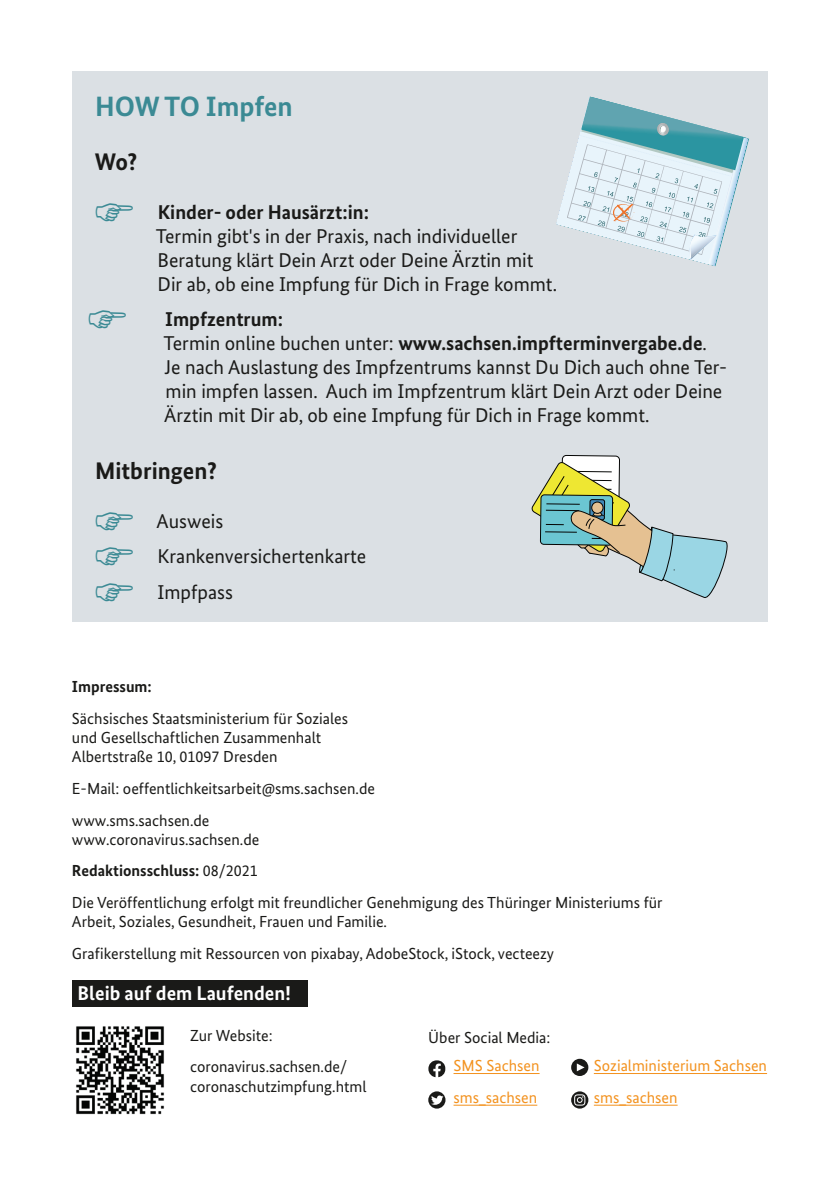
<style>
.page{position:relative;width:840px;height:1190px;background:#fff}
.page>*{position:absolute;margin:0;border:0;box-sizing:border-box;transform-origin:0 0}
.t1{font:700 28px "Bundes Sans";letter-spacing:-.005em;color:#3b8a94}
.t2{font:700 24px "Bundes Sans";color:#1a1a18}
.t3{font:20px/24px "Bundes Sans";color:#1a1a18}
.t4{font:700 20px "Bundes Sans";color:#1a1a18}
.t5{font:700 20px "Bundes Sans";color:#fff}
.t6{font:16px/31.6px "Bundes Sans";color:#1a1a18}
.t7{font:16px/31.6px "Bundes Sans";color:#f3921f}
.t8{font:700 16px "Bundes Sans";color:#1a1a18}
.s1{font-weight:700}
</style>
<div class="page">
<div style="left:72px;top:980px;width:236px;height:27px;background:#1a1a18"></div>
<img style="left:76px;top:1026px;width:88px;height:89px">
<svg style="left:428px;top:1060px;width:18px;height:17px"></svg>
<svg style="left:428px;top:1091px;width:18px;height:18px"></svg>
<svg style="left:431px;top:1096px;width:12px;height:9px"></svg>
<div style="left:571px;top:1059px;width:17px;height:17px;background:#1a1a18;border-radius:50%"></div>
<svg style="left:577px;top:1063px;width:8px;height:8px"></svg>
<svg style="left:571px;top:1091px;width:17px;height:18px"></svg>
<svg style="left:574px;top:1094px;width:11px;height:12px"></svg>
<hr style="left:454px;top:1073px;width:86px;height:1px;background:#f3921f">
<hr style="left:454px;top:1105px;width:83px;height:1px;background:#f3921f">
<hr style="left:594px;top:1073px;width:173px;height:1px;background:#f3921f">
<hr style="left:594px;top:1105px;width:84px;height:1px;background:#f3921f">
<div style="left:72px;top:71px;width:695px;height:551px;background:#dbe0e4"></div>
<svg style="left:556px;top:97px;width:193px;height:169px"></svg>
<svg style="left:531px;top:455px;width:197px;height:143px"></svg>
<h1 class="t1" style="left:95px;top:95px;width:199px">HOW TO Impfen</h1>
<h2 class="t2" style="left:95px;top:152px;width:44px">Wo?</h2>
<p class="t4" style="left:158px;top:204px;width:213px">Kinder- oder Hausärzt:in:</p>
<p class="t3" style="left:156px;top:225px;width:403px">Termin gibt's in der Praxis, nach individueller<br>Beratung klärt Dein Arzt oder Deine Ärztin mit<br>Dir ab, ob eine Impfung für Dich in Frage kommt.</p>
<p class="t3" style="left:163px;top:309px;width:565px"><span class="s1">Impfzentrum:<br></span>Termin online buchen unter: <span class="s1">www.sachsen.impfterminvergabe.de</span>.<br>Je nach Auslastung des Impfzentrums kannst Du Dich auch ohne Ter&shy;min impfen lassen. Auch im Impfzentrum klärt Dein Arzt oder Deine Ärztin mit Dir ab, ob eine Impfung für Dich in Frage kommt.</p>
<h2 class="t2" style="left:95px;top:461px;width:123px">Mitbringen?</h2>
<p class="t3" style="left:157px;top:505px;width:211px;line-height:35.4px">Ausweis<br>Krankenversichertenkarte<br>Impfpass</p>
<p class="t8" style="left:72px;top:680px;width:81px">Impressum:</p>
<p class="t6" style="left:72px;top:710px;width:278px;line-height:19.2px">Sächsisches Staatsministerium für Soziales und Gesellschaftlichen Zusammenhalt<br>Albertstraße 10, 01097 Dresden</p>
<p class="t6" style="left:72px;top:774px;width:305px">E-Mail: oeffentlichkeitsarbeit@sms.sachsen.de www.sms.sachsen.de</p>
<p class="t6" style="left:72px;top:825px;width:592px">www.coronavirus.sachsen.de<br><span class="s1">Redaktionsschluss:</span> 08/2021<br>Die Veröffentlichung erfolgt mit freundlicher Genehmigung des Thüringer Ministeriums für</p>
<p class="t6" style="left:72px;top:907px;width:484px">Arbeit, Soziales, Gesundheit, Frauen und Familie.<br>Grafikerstellung mit Ressourcen von pixabay, AdobeStock, iStock, vecteezy</p>
<p class="t5" style="left:78px;top:985px;width:215px">Bleib auf dem Laufenden!</p>
<p class="t6" style="left:190px;top:1021px;width:158px">Zur Website: coronavirus.sachsen.de/</p>
<p class="t6" style="left:190px;top:1072px;width:178px">coronaschutzimpfung.html</p>
<p class="t6" style="left:428px;top:1022px;width:124px">Über Social Media:</p>
<p class="t7" style="left:454px;top:1051px;width:88px">SMS Sachsen sms_sachsen</p>
<p class="t7" style="left:594px;top:1051px;width:175px">Sozialministerium Sachsen sms_sachsen</p>
</div>
